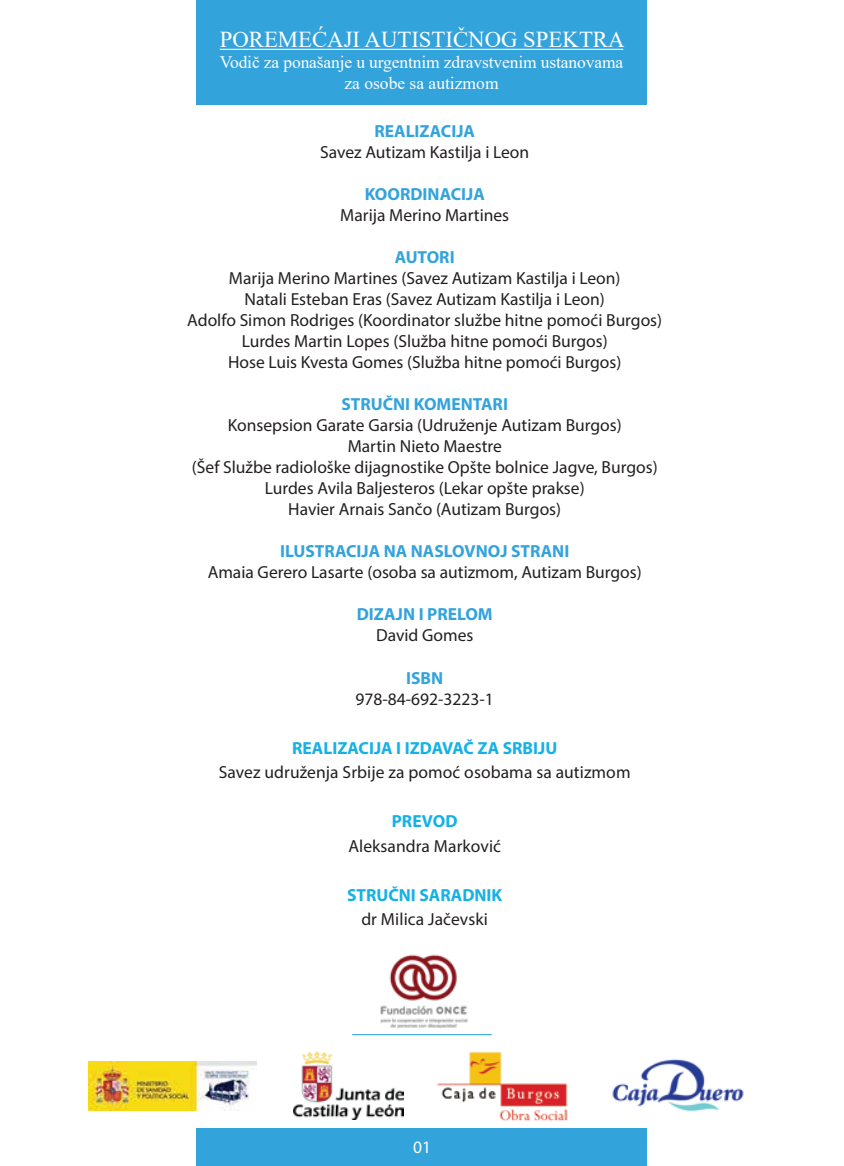
<style>
.page{position:relative;width:844px;height:1166px;background:#fff}
.page>*{position:absolute;margin:0;border:0;box-sizing:border-box;transform-origin:0 0}
.t1{font:22.75px "Times New Roman";color:#fff}
.t2{font:17.5px/21px "Myriad Pro";color:#231f20;text-align:center}
.t3{font:700 17.5px "Myriad Pro";color:#33a3dc}
.t4{font:17.5px/21px "Times New Roman";letter-spacing:-.01em;color:#fff;text-align:center}
.t5{font:700 17.5px "Myriad Pro";color:#14b1e7}
.t6{font:17.5px "Myriad Pro";color:#fff}
</style>
<div class="page">
<hr style="left:352px;top:1034px;width:139px;height:1px;background:#1b9dd9">
<img style="left:437px;top:1051px;width:131px;height:71px">
<img style="left:293px;top:1051px;width:110px;height:68px">
<img style="left:600px;top:1059px;width:144px;height:70px">
<img style="left:88px;top:1061px;width:168px;height:49px">
<img style="left:380px;top:954px;width:88px;height:75px">
<div style="left:197px;top:0;width:450px;height:104px;background:#33a3dc"></div>
<hr style="left:220px;top:49px;width:403px;height:1px;background:#fff">
<div style="left:197px;top:1129px;width:450px;height:37px;background:#33a3dc"></div>
<h1 class="t1" style="left:220px;top:23px;width:406px">POREMEĆAJI AUTISTIČNOG SPEKTRA</h1>
<p class="t4" style="left:220px;top:51px;width:405px">Vodič za ponašanje u urgentnim zdravstvenim ustanovama za osobe sa autizmom</p>
<p class="t3" style="left:374px;top:120px;width:102px">REALIZACIJA</p>
<p class="t2" style="left:320px;top:142px;width:210px">Savez Autizam Kastilja i Leon</p>
<p class="t3" style="left:364px;top:183px;width:121px">KOORDINACIJA</p>
<p class="t2" style="left:340px;top:205px;width:170px">Marija Merino Martines</p>
<p class="t3" style="left:395px;top:246px;width:61px">AUTORI</p>
<p class="t2" style="left:187px;top:268px;width:476px">Marija Merino Martines (Savez Autizam Kastilja i Leon)<br>Natali Esteban Eras (Savez Autizam Kastilja i Leon)<br>Adolfo Simon Rodriges (Koordinator službe hitne pomoći Burgos)<br>Lurdes Martin Lopes (Služba hitne pomoći Burgos)<br>Hose Luis Kvesta Gomes (Služba hitne pomoći Burgos)</p>
<p class="t3" style="left:341px;top:393px;width:168px">STRUČNI KOMENTARI</p>
<p class="t2" style="left:192px;top:415px;width:467px">Konsepsion Garate Garsia (Udruženje Autizam Burgos)<br>Martin Nieto Maestre<br>(Šef Službe radiološke dijagnostike Opšte bolnice Jagve, Burgos)<br>Lurdes Avila Baljesteros (Lekar opšte prakse)<br>Havier Arnais Sančo (Autizam Burgos)</p>
<p class="t3" style="left:280px;top:540px;width:290px">ILUSTRACIJA NA NASLOVNOJ STRANI</p>
<p class="t2" style="left:208px;top:562px;width:435px">Amaia Gerero Lasarte (osoba sa autizmom, Autizam Burgos)</p>
<p class="t3" style="left:356px;top:603px;width:137px">DIZAJN I PRELOM</p>
<p class="t2" style="left:376px;top:625px;width:99px">David Gomes</p>
<p class="t3" style="left:406px;top:666px;width:39px">ISBN</p>
<p class="t2" style="left:355px;top:688px;width:140px">978-84-692-3223-1</p>
<p class="t5" style="left:292px;top:736px;width:266px">REALIZACIJA I IZDAVAČ ZA SRBIJU</p>
<p class="t2" style="left:219px;top:761px;width:413px">Savez udruženja Srbije za pomoć osobama sa autizmom</p>
<p class="t5" style="left:392px;top:810px;width:67px">PREVOD</p>
<p class="t2" style="left:348px;top:835px;width:154px">Aleksandra Marković</p>
<p class="t5" style="left:347px;top:883px;width:157px">STRUČNI SARADNIK</p>
<p class="t2" style="left:361px;top:908px;width:128px">dr Milica Jačevski</p>
<p class="t6" style="left:413px;top:1136px;width:19px">01</p>
</div>
